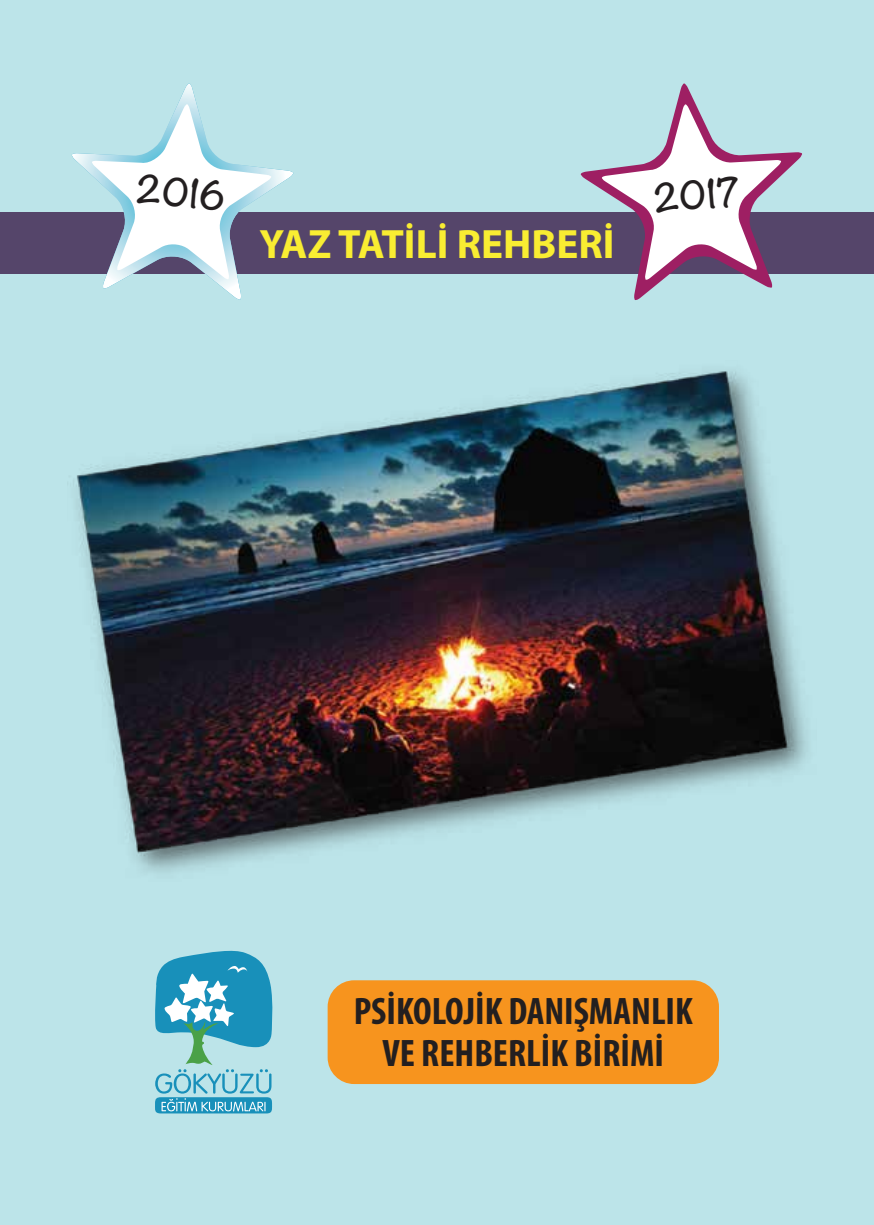
<style>
.page{position:relative;width:874px;height:1225px;background:#fff}
.page>*{position:absolute;margin:0;border:0;box-sizing:border-box;transform-origin:0 0}
.t1{font:700 41.2px "Myriad Pro";color:#f9ed32}
.t2{font:700 condensed 38.4px/41.8px "Myriad Pro";color:#231f20;text-align:center}
.t3{font:700 34.2px "Noteworthy";color:#231f20}
</style>
<div class="page">
<div style="left:0;top:0;width:873px;height:1225px;background:#bce4e9"></div>
<img style="left:73px;top:371px;width:735px;height:502px">
<div style="left:0;top:212px;width:873px;height:61px;background:#55456a"></div>
<svg style="left:72px;top:83px;width:221px;height:217px"></svg>
<svg style="left:92px;top:104px;width:179px;height:175px"></svg>
<svg style="left:580px;top:83px;width:221px;height:217px"></svg>
<svg style="left:601px;top:104px;width:179px;height:176px"></svg>
<svg style="left:155px;top:950px;width:118px;height:163px"></svg>
<div style="left:327px;top:980px;width:391px;height:104px;background:#f7941e;border-radius:27px"></div>
<p class="t3" style="left:140px;top:158px;width:91px;rotate:5deg">2016</p>
<p class="t3" style="left:651px;top:168px;width:88px;rotate:-5deg">2017</p>
<p class="t1" style="left:259px;top:217px;width:356px">YAZ TATİLİ REHBERİ</p>
<p class="t2" style="left:353px;top:989px;width:340px">PSİKOLOJİK DANIŞMANLIK<br>VE REHBERLİK BİRİMİ</p>
</div>
